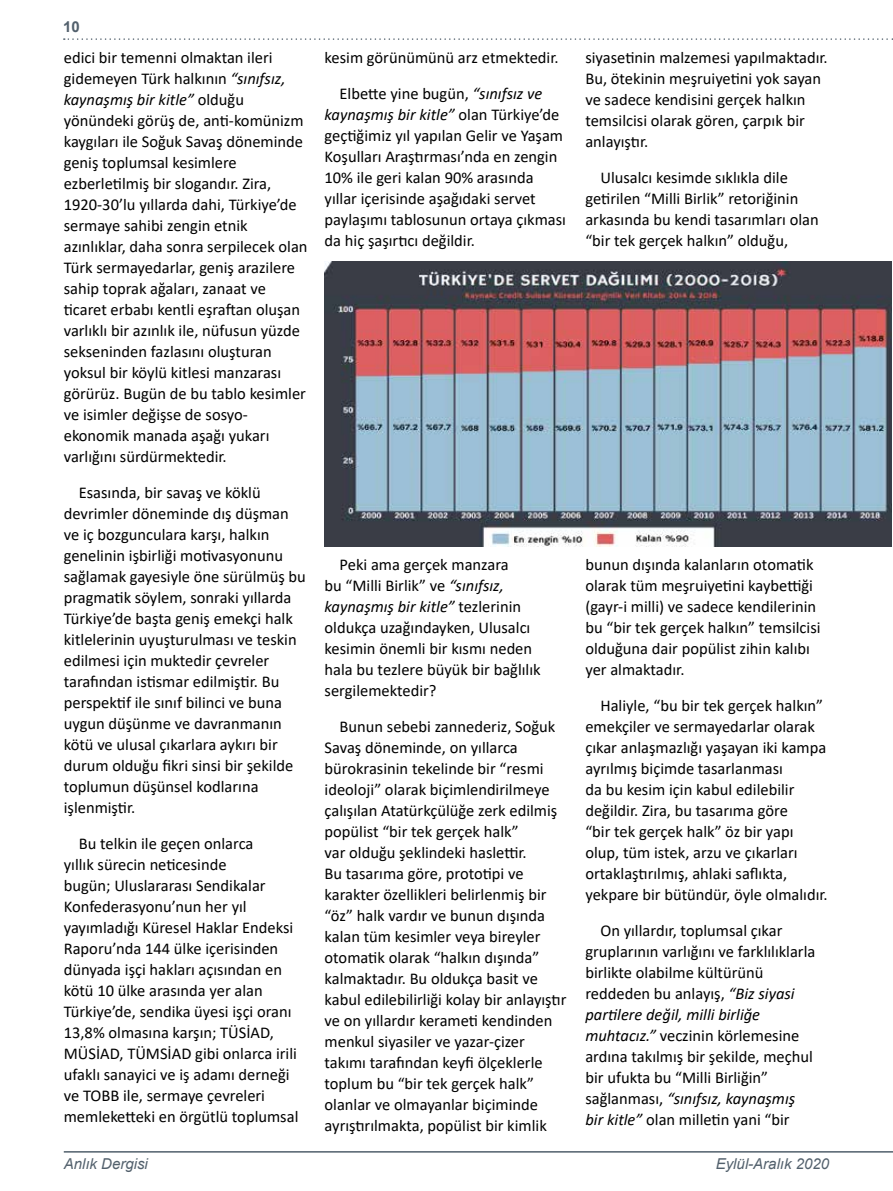
<style>
.page{position:relative;width:893px;height:1191px;background:#fff}
.page>*{position:absolute;margin:0;border:0;box-sizing:border-box;transform-origin:0 0}
.t1{font:16.5px/21px "Calibri";color:#000}
.t2{font:italic 15px "Arial";color:#52606c}
.t3{font:700 15px "Arial";color:#52606c}
.s1{font-style:italic}
</style>
<div class="page">
<hr style="left:64px;top:1151px;width:829px;height:1px;background:#52606c">
<svg style="left:64px;top:38px;width:829px;height:2px"></svg>
<img style="left:325px;top:261px;width:567px;height:285px">
<p class="t3" style="left:63px;top:16px;width:18px">10</p>
<p class="t1" style="left:64px;top:46px;width:245px">edici bir temenni olmaktan ileri gidemeyen Türk halkının <span class="s1">“sınıfsız, kaynaşmış bir kitle”</span> olduğu yönündeki görüş de, anti-komünizm kaygıları ile Soğuk Savaş döneminde geniş toplumsal kesimlere ezberletilmiş bir slogandır. Zira, 1920-30’lu yıllarda dahi, Türkiye’de sermaye sahibi zengin etnik azınlıklar, daha sonra serpilecek olan Türk sermayedarlar, geniş arazilere sahip toprak ağaları, zanaat ve ticaret erbabı kentli eşraftan oluşan varlıklı bir azınlık ile, nüfusun yüzde sekseninden fazlasını oluşturan yoksul bir köylü kitlesi manzarası görürüz. Bugün de bu tablo kesimler ve isimler değişse de sosyo&shy;ekonomik manada aşağı yukarı varlığını sürdürmektedir.</p>
<p class="t1" style="left:64px;top:481px;width:244px;text-indent:15px">Esasında, bir savaş ve köklü devrimler döneminde dış düşman ve iç bozgunculara karşı, halkın genelinin işbirliği motivasyonunu sağlamak gayesiyle öne sürülmüş bu pragmatik söylem, sonraki yıllarda<br>Türkiye’de başta geniş emekçi halk kitlelerinin uyuşturulması ve teskin edilmesi için muktedir çevreler tarafından istismar edilmiştir. Bu perspektif ile sınıf bilinci ve buna uygun düşünme ve davranmanın kötü ve ulusal çıkarlara aykırı bir durum olduğu fikri sinsi bir şekilde toplumun düşünsel kodlarına işlenmiştir.</p>
<p class="t1" style="left:64px;top:832px;width:236px;text-indent:15px">Bu telkin ile geçen onlarca<br>yıllık sürecin neticesinde<br>bugün; Uluslararası Sendikalar<br>Konfederasyonu’nun her yıl yayımladığı Küresel Haklar Endeksi<br>Raporu’nda 144 ülke içerisinden dünyada işçi hakları açısından en kötü 10 ülke arasında yer alan<br>Türkiye’de, sendika üyesi işçi oranı<br>13,8% olmasına karşın; TÜSİAD,<br>MÜSİAD, TÜMSİAD gibi onlarca irili ufaklı sanayici ve iş adamı derneği ve TOBB ile, sermaye çevreleri memleketteki en örgütlü toplumsal</p>
<p class="t1" style="left:325px;top:39px;width:235px;line-height:36px;text-align:center">kesim görünümünü arz etmektedir.<br>Elbette yine bugün, <span class="s1">“sınıfsız ve</span></p>
<p class="t1" style="left:325px;top:103px;width:243px"><span class="s1">kaynaşmış bir kitle”</span> olan Türkiye’de geçtiğimiz yıl yapılan Gelir ve Yaşam Koşulları Araştırması’nda en zengin 10% ile geri kalan 90% arasında yıllar içerisinde aşağıdaki servet paylaşımı tablosunun ortaya çıkması da hiç şaşırtıcı değildir.</p>
<p class="t1" style="left:325px;top:553px;width:218px;text-indent:15px">Peki ama gerçek manzara<br>bu “Milli Birlik” ve <span class="s1">“sınıfsız, kaynaşmış bir kitle”</span> tezlerinin oldukça uzağındayken, Ulusalcı kesimin önemli bir kısmı neden hala bu tezlere büyük bir bağlılık sergilemektedir?</p>
<p class="t1" style="left:325px;top:715px;width:243px;text-indent:15px">Bunun sebebi zannederiz, Soğuk Savaş döneminde, on yıllarca bürokrasinin tekelinde bir “resmi ideoloji” olarak biçimlendirilmeye çalışılan Atatürkçülüğe zerk edilmiş popülist “bir tek gerçek halk”<br>var olduğu şeklindeki haslettir.<br>Bu tasarıma göre, prototipi ve karakter özellikleri belirlenmiş bir “öz” halk vardır ve bunun dışında kalan tüm kesimler veya bireyler otomatik olarak “halkın dışında” kalmaktadır. Bu oldukça basit ve kabul edilebilirliği kolay bir anlayıştır ve on yıllardır kerameti kendinden menkul siyasiler ve yazar-çizer takımı tarafından keyfi ölçeklerle toplum bu “bir tek gerçek halk” olanlar ve olmayanlar biçiminde ayrıştırılmakta, popülist bir kimlik</p>
<p class="t1" style="left:585px;top:47px;width:244px">siyasetinin malzemesi yapılmaktadır.<br>Bu, ötekinin meşruiyetini yok sayan ve sadece kendisini gerçek halkın temsilcisi olarak gören, çarpık bir anlayıştır.</p>
<p class="t1" style="left:585px;top:167px;width:235px;text-indent:15px">Ulusalcı kesimde sıklıkla dile getirilen “Milli Birlik” retoriğinin arkasında bu kendi tasarımları olan “bir tek gerçek halkın” olduğu,</p>
<p class="t1" style="left:585px;top:554px;width:237px">bunun dışında kalanların otomatik olarak tüm meşruiyetini kaybettiği (gayr-i milli) ve sadece kendilerinin bu “bir tek gerçek halkın” temsilcisi olduğuna dair popülist zihin kalıbı yer almaktadır.</p>
<p class="t1" style="left:585px;top:695px;width:244px;text-indent:15px">Haliyle, “bu bir tek gerçek halkın” emekçiler ve sermayedarlar olarak çıkar anlaşmazlığı yaşayan iki kampa ayrılmış biçimde tasarlanması<br>da bu kesim için kabul edilebilir değildir. Zira, bu tasarıma göre<br>“bir tek gerçek halk” öz bir yapı olup, tüm istek, arzu ve çıkarları ortaklaştırılmış, ahlaki saflıkta, yekpare bir bütündür, öyle olmalıdır.</p>
<p class="t1" style="left:585px;top:920px;width:231px;text-indent:15px">On yıllardır, toplumsal çıkar gruplarının varlığını ve farklılıklarla birlikte olabilme kültürünü reddeden bu anlayış, <span class="s1">“Biz siyasi partilere değil, milli birliğe muhtacız.”</span> veczinin körlemesine ardına takılmış bir şekilde, meçhul bir ufukta bu “Milli Birliğin” sağlanması, <span class="s1">“sınıfsız, kaynaşmış bir kitle”</span> olan milletin yani “bir</p>
<p class="t2" style="left:64px;top:1153px;width:86px">Anlık Dergisi</p>
<p class="t2" style="left:716px;top:1153px;width:115px">Eylül-Aralık 2020</p>
</div>
